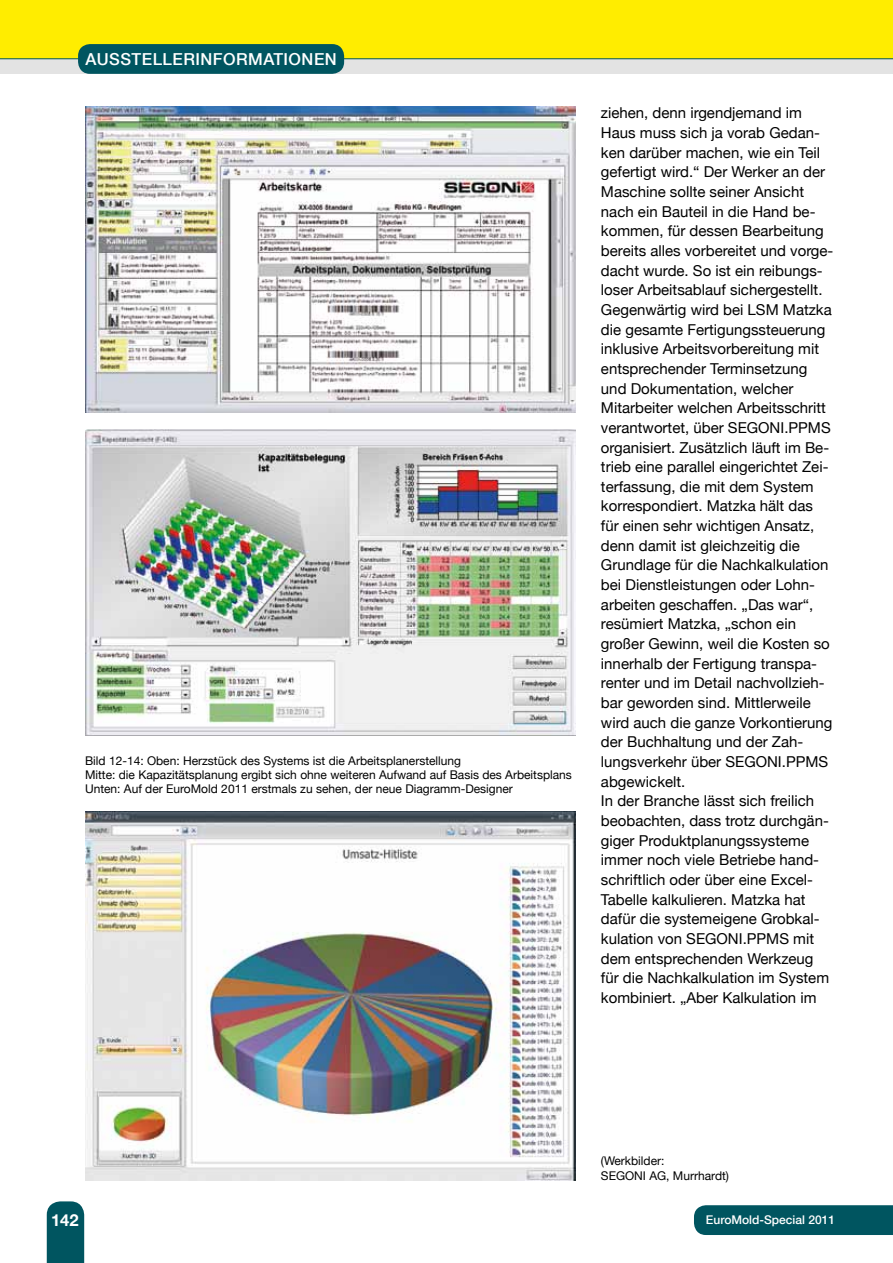
<style>
.page{position:relative;width:893px;height:1263px;background:#fff}
.page>*{position:absolute;margin:0;border:0;box-sizing:border-box;transform-origin:0 0}
.t1{font:500 16.5px "Helvetica Neue";letter-spacing:.03em;color:#fff}
.t2{font:700 16.5px "Helvetica Neue";color:#fff}
.t3{font:15px/19.6px "Helvetica Neue";color:#000}
.t4{font:12px/14.2px "Helvetica Neue";color:#000}
.t5{font:500 12px "Helvetica Neue";color:#fff}
</style>
<div class="page">
<div style="left:694px;top:1205px;width:199px;height:30px;background:#005560"></div>
<div style="left:47px;top:1201px;width:37px;height:62px;background:#005560"></div>
<div style="left:0;top:45px;width:893px;height:29px;background:#e3e3e3"></div>
<div style="left:0;top:0;width:893px;height:59px;background:#ffed00"></div>
<div style="left:78px;top:44px;width:266px;height:30px;background:#005560;border-radius:12px"></div>
<img style="left:85px;top:429px;width:490px;height:306px">
<img style="left:85px;top:106px;width:490px;height:307px">
<img style="left:85px;top:811px;width:490px;height:369px">
<p class="t1" style="left:85px;top:46px;width:253px">AUSSTELLERINFORMATIONEN</p>
<p class="t4" style="left:85px;top:752px;width:488px">Bild 12-14: Oben: Herzstück des Systems ist die Arbeitsplanerstellung<br>Mitte: die Kapazitätsplanung ergibt sich ohne weiteren Aufwand auf Basis des Arbeitsplans<br>Unten: Auf der EuroMold 2011 erstmals zu sehen, der neue Diagramm-Designer</p>
<p class="t3" style="left:601px;top:102px;width:234px">ziehen, denn irgendjemand im<br>Haus muss sich ja vorab Gedan&shy;ken darüber machen, wie ein Teil gefertigt wird.“ Der Werker an der<br>Maschine sollte seiner Ansicht nach ein Bauteil in die Hand be&shy;kommen, für dessen Bearbeitung bereits alles vorbereitet und vorge&shy;dacht wurde. So ist ein reibungs&shy;loser Arbeitsablauf sichergestellt.<br>Gegenwärtig wird bei LSM Matzka die gesamte Fertigungssteuerung inklusive Arbeitsvorbereitung mit entsprechender Terminsetzung und Dokumentation, welcher<br>Mitarbeiter welchen Arbeitsschritt verantwortet, über SEGONI.PPMS organisiert. Zusätzlich läuft im Be&shy;trieb eine parallel eingerichtet Zei&shy;terfassung, die mit dem System korrespondiert. Matzka hält das für einen sehr wichtigen Ansatz, denn damit ist gleichzeitig die<br>Grundlage für die Nachkalkulation bei Dienstleistungen oder Lohn&shy;arbeiten geschaffen. „Das war“, resümiert Matzka, „schon ein großer Gewinn, weil die Kosten so innerhalb der Fertigung transpa&shy;renter und im Detail nachvollzieh&shy;bar geworden sind. Mittlerweile wird auch die ganze Vorkontierung der Buchhaltung und der Zah&shy;lungsverkehr über SEGONI.PPMS abgewickelt.<br>In der Branche lässt sich freilich beobachten, dass trotz durchgän&shy;giger Produktplanungssysteme immer noch viele Betriebe hand&shy;schriftlich oder über eine Excel-<br>Tabelle kalkulieren. Matzka hat dafür die systemeigene Grobkal&shy;kulation von SEGONI.PPMS mit dem entsprechenden Werkzeug für die Nachkalkulation im System kombiniert. „Aber Kalkulation im</p>
<p class="t4" style="left:601px;top:1153px;width:130px">(Werkbilder:<br>SEGONI AG, Murrhardt)</p>
<p class="t2" style="left:51px;top:1205px;width:29px">142</p>
<p class="t5" style="left:706px;top:1210px;width:131px">EuroMold-Special 2011</p>
</div>
